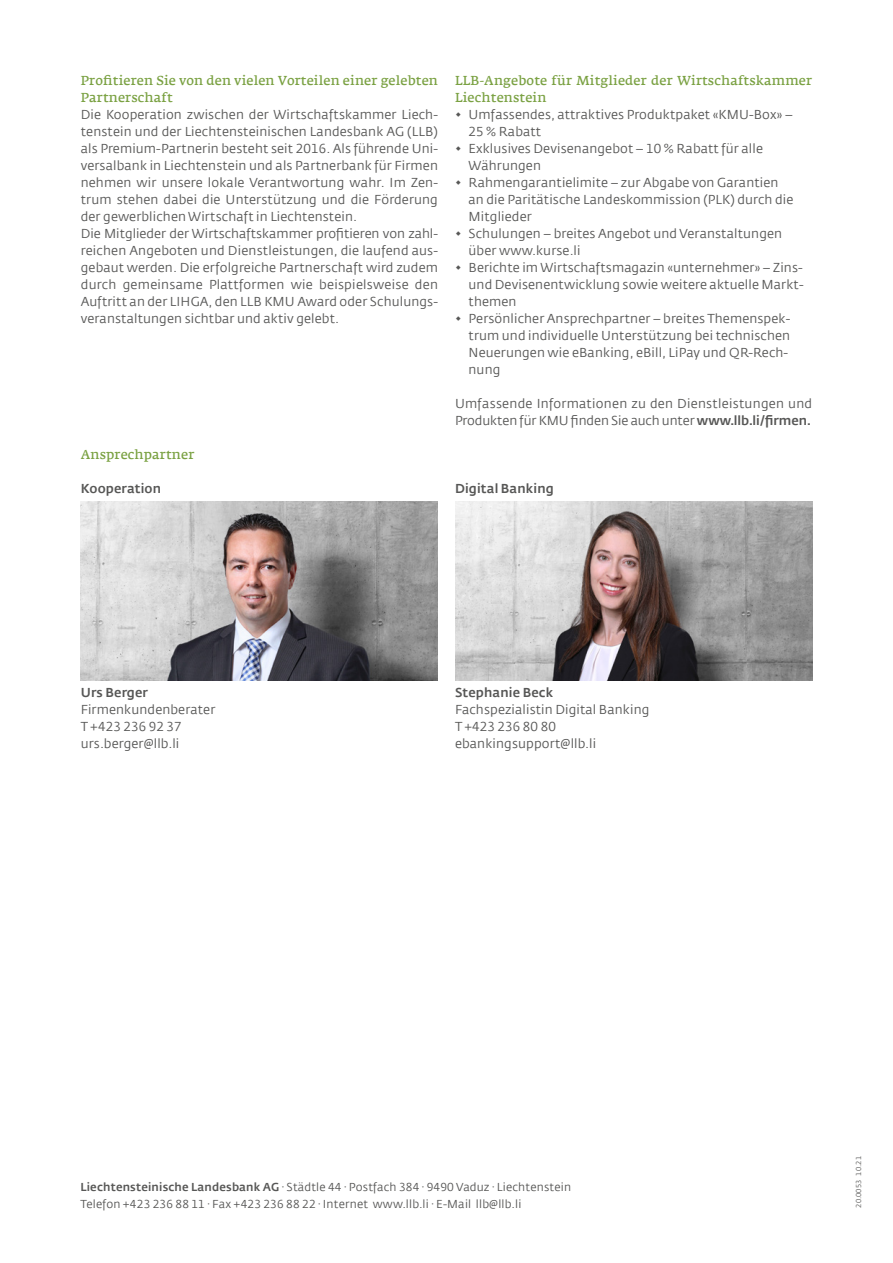
<style>
.page{position:relative;width:893px;height:1263px;background:#fff}
.page>*{position:absolute;margin:0;border:0;box-sizing:border-box;transform-origin:0 0}
.Fliesstext{font:13.5px/17px "LLB Sans Standard";letter-spacing:.01em;color:#575756}
.Subheadline{font:13.5px/17px "LLB Serif";letter-spacing:.01em;color:#7aa142}
.Fliesstext-2{font:700 13.5px "LLB Sans Standard";letter-spacing:.01em;color:#575756}
.t1{font:12px/17px "LLB Sans Standard";letter-spacing:.015em;color:#575756}
.Materialnummer{font:7.5px "LLB Sans Standard";letter-spacing:.02em;color:#575756}
.s1{font-weight:700}
</style>
<div class="page">
<img style="left:81px;top:502px;width:357px;height:178px">
<img style="left:455px;top:502px;width:357px;height:178px">
<p class="Subheadline" style="left:81px;top:72px;width:359px">Profitieren Sie von den vielen Vorteilen einer gelebten<br>Partnerschaft</p>
<p class="Fliesstext" style="left:81px;top:106px;width:359px;text-align:justify">Die Kooperation zwischen der Wirtschaftskammer Liech&shy;tenstein und der Liechtensteinischen Landesbank AG (LLB) als Premium-Partnerin besteht seit 2016. Als führende Uni&shy;versalbank in Liechtenstein und als Partnerbank für Firmen nehmen wir unsere lokale Verantwortung wahr. Im Zen&shy;trum stehen dabei die Unterstützung und die Förderung der gewerblichen Wirtschaft in Liechtenstein.</p>
<p class="Fliesstext" style="left:81px;top:225px;width:359px;text-align:justify">Die Mitglieder der Wirtschaftskammer profitieren von zahl&shy;reichen Angeboten und Dienstleistungen, die laufend aus&shy;gebaut werden. Die erfolgreiche Partnerschaft wird zudem durch gemeinsame Plattformen wie beispielsweise den Auftritt an der LIHGA, den LLB KMU Award oder Schulungs&shy;veranstaltungen sichtbar und aktiv gelebt.</p>
<p class="Subheadline" style="left:455px;top:72px;width:359px">LLB-Angebote für Mitglieder der Wirtschaftskammer<br>Liechtenstein</p>
<p class="Fliesstext" style="left:469px;top:106px;width:326px;text-indent:-14px">◆ Umfassendes, attraktives Produktpaket «KMU-Box» –<br>25 % Rabatt</p>
<p class="Fliesstext" style="left:469px;top:140px;width:296px;text-indent:-14px">◆ Exklusives Devisenangebot – 10 % Rabatt für alle<br>Währungen</p>
<p class="Fliesstext" style="left:469px;top:174px;width:326px;text-indent:-14px">◆ Rahmengarantielimite – zur Abgabe von Garantien an die Paritätische Landeskommission (PLK) durch die<br>Mitglieder</p>
<p class="Fliesstext" style="left:469px;top:225px;width:315px;text-indent:-14px">◆ Schulungen – breites Angebot und Veranstaltungen über www.kurse.li</p>
<p class="Fliesstext" style="left:469px;top:259px;width:337px;text-align:justify;text-indent:-14px">◆ Berichte im Wirtschaftsmagazin «unternehmer» – Zins&shy;und Devisenentwicklung sowie weitere aktuelle Markt&shy;themen</p>
<p class="Fliesstext" style="left:469px;top:310px;width:323px;text-indent:-14px">◆ Persönlicher Ansprechpartner – breites Themenspek&shy;trum und individuelle Unterstützung bei technischen Neuerungen wie eBanking, eBill, LiPay und QR-Rech&shy;nung</p>
<p class="Fliesstext" style="left:455px;top:395px;width:359px">Umfassende Informationen zu den Dienstleistungen und<br>Produkten für KMU finden Sie auch unter <span class="s1">www.llb.li/firmen.</span></p>
<p class="Subheadline" style="left:81px;top:446px;width:115px">Ansprechpartner</p>
<p class="Fliesstext-2" style="left:81px;top:481px;width:82px">Kooperation</p>
<p class="Fliesstext-2" style="left:455px;top:481px;width:100px">Digital Banking</p>
<p class="Fliesstext-2" style="left:81px;top:685px;width:69px">Urs Berger</p>
<p class="Fliesstext" style="left:81px;top:702px;width:136px">Firmenkundenberater</p>
<p class="Fliesstext" style="left:81px;top:719px;width:102px">T +423 236 92 37</p>
<p class="Fliesstext" style="left:81px;top:736px;width:100px">urs.berger@llb.li</p>
<p class="Fliesstext-2" style="left:455px;top:685px;width:100px">Stephanie Beck</p>
<p class="Fliesstext" style="left:455px;top:702px;width:196px">Fachspezialistin Digital Banking</p>
<p class="Fliesstext" style="left:455px;top:719px;width:102px">T +423 236 80 80</p>
<p class="Fliesstext" style="left:455px;top:736px;width:143px">ebankingsupport@llb.li</p>
<p class="t1" style="left:80px;top:1178px;width:492px"><span class="s1">Liechtensteinische Landesbank AG</span> · Städtle 44 · Postfach 384 · 9490 Vaduz · Liechtenstein<br>Telefon +423 236 88 11 · Fax +423 236 88 22 · Internet www.llb.li · E-Mail llb@llb.li</p>
<p class="Materialnummer" style="left:854px;top:1208px;width:53px;rotate:-90deg">20.0053 10.21</p>
</div>
